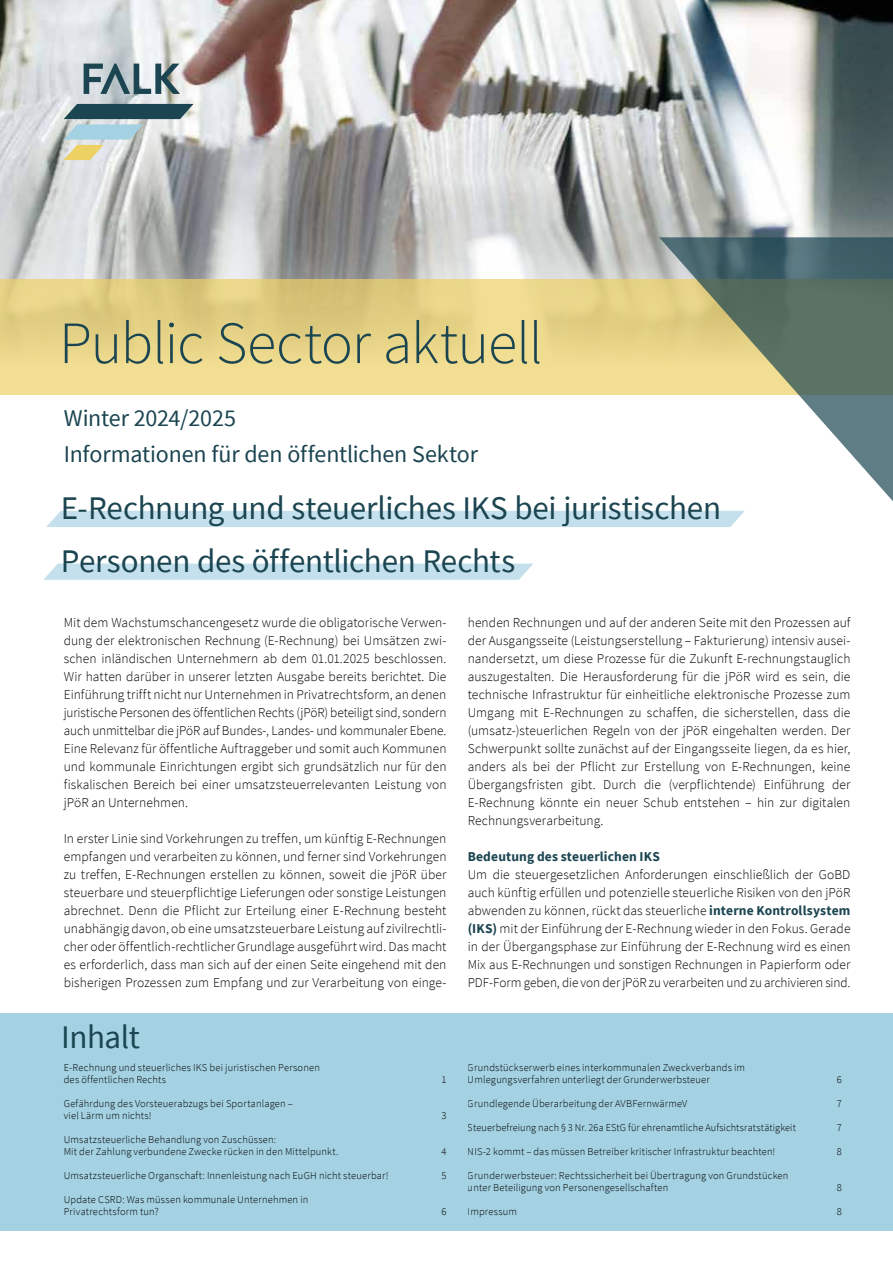
<style>
.page{position:relative;width:893px;height:1263px;background:#fff}
.page>*{position:absolute;margin:0;border:0;box-sizing:border-box;transform-origin:0 0}
.t1{font:300 60px "Source Sans Pro";letter-spacing:-.02em;color:#1b4551}
.t2{font:33px/52.5px "Source Sans Pro";letter-spacing:-.01em;color:#1b4551}
.t3{font:24px/36px "Source Sans Pro";letter-spacing:-.01em;color:#1b4551}
.t4{font:300 13.5px/18px "Source Sans Pro";color:#000;text-align:justify}
.t5{font:700 13.5px "Source Sans Pro";letter-spacing:.01em;color:#1b4551}
.t6{font:300 10.5px/12px "Source Sans Pro";letter-spacing:.015em;color:#000}
.s1{font-weight:700;color:#1b4551}
</style>
<div class="page">
<img style="left:0;top:0;width:893px;height:279px">
<svg style="left:64px;top:104px;width:130px;height:56px;background:#9fafae"></svg>
<svg style="left:84px;top:64px;width:96px;height:30px;background:#879ba2"></svg>
<svg style="left:0;top:279px;width:659px;height:116px;background:#e8d588"></svg>
<div style="left:0;top:1013px;width:893px;height:218px;background:#a4d2e2"></div>
<svg style="left:659px;top:237px;width:234px;height:264px"></svg>
<div style="left:46px;top:511px;width:699px;height:16px;background:#c3e0ec"></div>
<svg style="left:43px;top:563px;width:490px;height:17px;background:#c7e2ed"></svg>
<h1 class="t1" style="left:59px;top:306px;width:485px">Public Sector aktuell</h1>
<h3 class="t3" style="left:64px;top:399px;width:416px">Winter 2024/2025<br>Informationen für den öffentlichen Sektor</h3>
<h2 class="t2" style="left:61px;top:482px;width:662px">E-Rechnung und steuerliches IKS bei juristischen<br>Personen des öffentlichen Rechts</h2>
<p class="t4" style="left:64px;top:614px;width:384px">Mit dem Wachstumschancengesetz wurde die obligatorische Verwen&shy;dung der elektronischen Rechnung (E-Rechnung) bei Umsätzen zwi&shy;schen inländischen Unternehmern ab dem 01.01.2025 beschlossen.<br>Wir hatten darüber in unserer letzten Ausgabe bereits berichtet. Die Einführung trifft nicht nur Unternehmen in Privatrechtsform, an denen juristische Personen des öffentlichen Rechts (jPöR) beteiligt sind, sondern auch unmittelbar die jPöR auf Bundes-, Landes- und kommunaler Ebene.<br>Eine Relevanz für öffentliche Auftraggeber und somit auch Kommunen und kommunale Einrichtungen ergibt sich grundsätzlich nur für den fiskalischen Bereich bei einer umsatzsteuerrelevanten Leistung von jPöR an Unternehmen.</p>
<p class="t4" style="left:64px;top:830px;width:384px">In erster Linie sind Vorkehrungen zu treffen, um künftig E-Rechnungen empfangen und verarbeiten zu können, und ferner sind Vorkehrungen zu treffen, E-Rechnungen erstellen zu können, soweit die jPöR über steuerbare und steuerpflichtige Lieferungen oder sonstige Leistungen abrechnet. Denn die Pflicht zur Erteilung einer E-Rechnung besteht unabhängig davon, ob eine umsatzsteuerbare Leistung auf zivilrechtli&shy;cher oder öffentlich-rechtlicher Grundlage ausgeführt wird. Das macht es erforderlich, dass man sich auf der einen Seite eingehend mit den bisherigen Prozessen zum Empfang und zur Verarbeitung von einge-</p>
<h2 class="t2" style="left:61px;top:1011px;width:80px">Inhalt</h2>
<p class="t6" style="left:64px;top:1061px;width:258px">E-Rechnung und steuerliches IKS bei juristischen Personen des öffentlichen Rechts</p>
<p class="t6" style="left:64px;top:1097px;width:231px">Gefährdung des Vorsteuerabzugs bei Sportanlagen – viel Lärm um nichts!</p>
<p class="t6" style="left:64px;top:1133px;width:276px">Umsatzsteuerliche Behandlung von Zuschüssen:<br>Mit der Zahlung verbundene Zwecke rücken in den Mittelpunkt.</p>
<p class="t6" style="left:441px;top:1073px;width:7px">1</p>
<p class="t6" style="left:441px;top:1109px;width:7px">3</p>
<p class="t6" style="left:441px;top:1145px;width:7px">4</p>
<p class="t6" style="left:64px;top:1169px;width:326px">Umsatzsteuerliche Organschaft: Innenleistung nach EuGH nicht steuerbar!</p>
<p class="t6" style="left:441px;top:1169px;width:7px">5</p>
<p class="t6" style="left:64px;top:1193px;width:246px">Update CSRD: Was müssen kommunale Unternehmen in<br>Privatrechtsform tun?</p>
<p class="t6" style="left:441px;top:1205px;width:7px">6</p>
<p class="t4" style="left:468px;top:614px;width:384px">henden Rechnungen und auf der anderen Seite mit den Prozessen auf der Ausgangsseite (Leistungserstellung – Fakturierung) intensiv ausei&shy;nandersetzt, um diese Prozesse für die Zukunft E-rechnungstauglich auszugestalten. Die Herausforderung für die jPöR wird es sein, die technische Infrastruktur für einheitliche elektronische Prozesse zum Umgang mit E-Rechnungen zu schaffen, die sicherstellen, dass die (umsatz-)steuerlichen Regeln von der jPöR eingehalten werden. Der Schwerpunkt sollte zunächst auf der Eingangsseite liegen, da es hier, anders als bei der Pflicht zur Erstellung von E-Rechnungen, keine Übergangsfristen gibt. Durch die (verpflichtende) Einführung der E-Rechnung könnte ein neuer Schub entstehen – hin zur digitalen Rechnungsverarbeitung.</p>
<p class="t5" style="left:468px;top:848px;width:194px">Bedeutung des steuerlichen IKS</p>
<p class="t4" style="left:468px;top:866px;width:384px">Um die steuergesetzlichen Anforderungen einschließlich der GoBD auch künftig erfüllen und potenzielle steuerliche Risiken von den jPöR abwenden zu können, rückt das steuerliche <span class="s1">interne Kontrollsystem (IKS)</span> mit der Einführung der E-Rechnung wieder in den Fokus. Gerade in der Übergangsphase zur Einführung der E-Rechnung wird es einen Mix aus E-Rechnungen und sonstigen Rechnungen in Papierform oder PDF-Form geben, die von der jPöR zu verarbeiten und zu archivieren sind.</p>
<p class="t6" style="left:468px;top:1061px;width:279px">Grundstückserwerb eines interkommunalen Zweckverbands im<br>Umlegungsverfahren unterliegt der Grunderwerbsteuer</p>
<p class="t6" style="left:837px;top:1073px;width:7px">6</p>
<p class="t6" style="left:468px;top:1097px;width:221px">Grundlegende Überarbeitung der AVBFernwärmeV</p>
<p class="t6" style="left:837px;top:1097px;width:7px">7</p>
<p class="t6" style="left:468px;top:1121px;width:330px">Steuerbefreiung nach § 3 Nr. 26a EStG für ehrenamtliche Aufsichtsratstätigkeit</p>
<p class="t6" style="left:837px;top:1121px;width:7px">7</p>
<p class="t6" style="left:468px;top:1145px;width:309px">NIS-2 kommt – das müssen Betreiber kritischer Infrastruktur beachten!</p>
<p class="t6" style="left:837px;top:1145px;width:7px">8</p>
<p class="t6" style="left:468px;top:1169px;width:322px">Grunderwerbsteuer: Rechtssicherheit bei Übertragung von Grundstücken unter Beteiligung von Personengesellschaften</p>
<p class="t6" style="left:837px;top:1181px;width:7px">8</p>
<p class="t6" style="left:468px;top:1205px;width:51px">Impressum</p>
<p class="t6" style="left:837px;top:1205px;width:7px">8</p>
</div>
